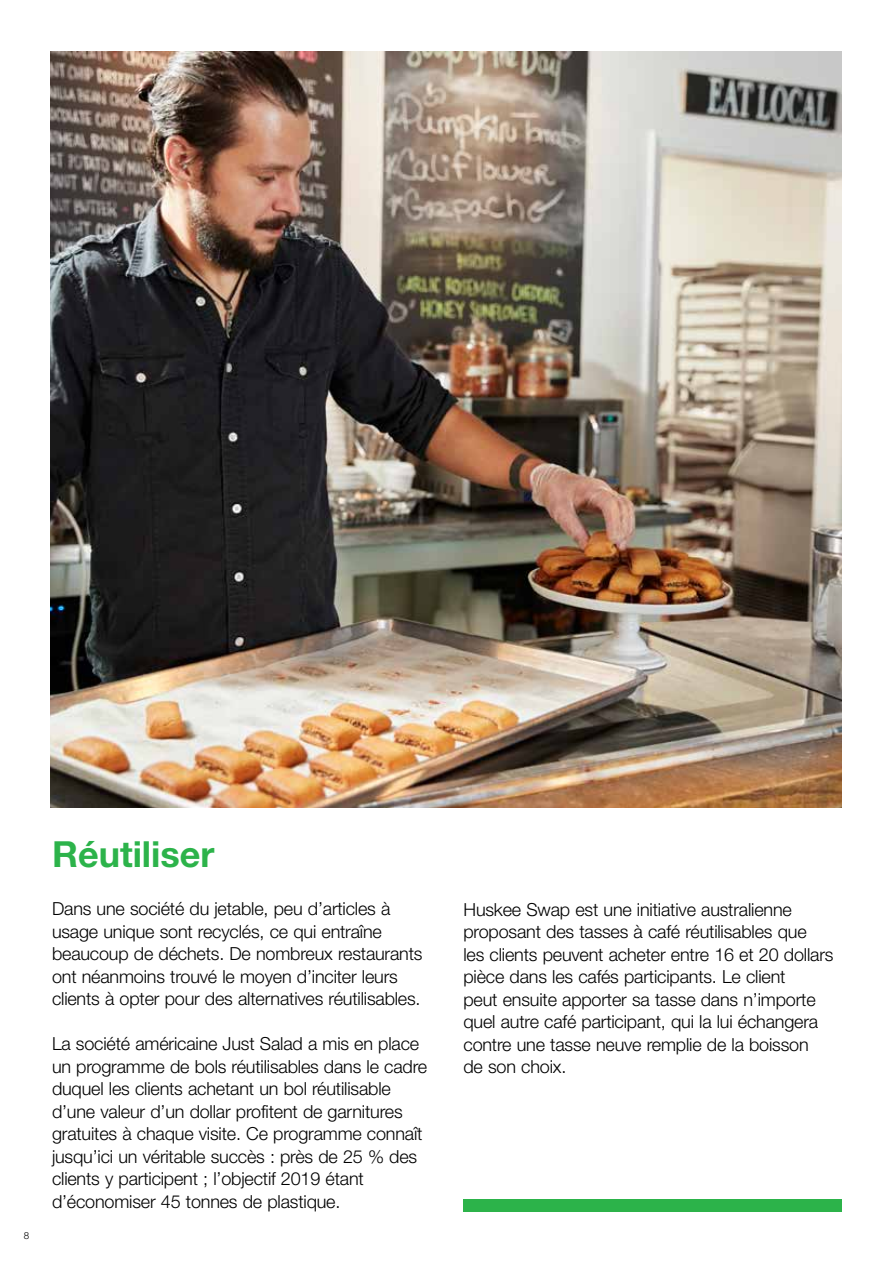
<style>
.page{position:relative;width:893px;height:1263px;background:#fff}
.page>*{position:absolute;margin:0;border:0;box-sizing:border-box;transform-origin:0 0}
.t1{font:700 36px "Helvetica Neue LT Std";color:#2cb34a}
.t2{font:300 18px/22.5px "Helvetica Neue LT Std";letter-spacing:-.01em;color:#000}
.t3{font:300 9.75px "Helvetica Neue LT Std";color:#000}
</style>
<div class="page">
<div style="left:463px;top:1199px;width:379px;height:13px;background:#2cb34a"></div>
<img style="left:51px;top:51px;width:791px;height:757px">
<p class="t3" style="left:24px;top:1230px;width:7px">8</p>
<h1 class="t1" style="left:52px;top:831px;width:164px">Réutiliser</h1>
<p class="t2" style="left:52px;top:897px;width:372px">Dans une société du jetable, peu d’articles à usage unique sont recyclés, ce qui entraîne beaucoup de déchets. De nombreux restaurants ont néanmoins trouvé le moyen d’inciter leurs clients à opter pour des alternatives réutilisables.</p>
<p class="t2" style="left:52px;top:1032px;width:377px">La société américaine Just Salad a mis en place un programme de bols réutilisables dans le cadre duquel les clients achetant un bol réutilisable d’une valeur d’un dollar profitent de garnitures gratuites à chaque visite. Ce programme connaît jusqu’ici un véritable succès : près de 25 % des clients y participent ; l’objectif 2019 étant d’économiser 45 tonnes de plastique.</p>
<p class="t2" style="left:463px;top:898px;width:371px">Huskee Swap est une initiative australienne proposant des tasses à café réutilisables que<br>les clients peuvent acheter entre 16 et 20 dollars pièce dans les cafés participants. Le client<br>peut ensuite apporter sa tasse dans n’importe quel autre café participant, qui la lui échangera contre une tasse neuve remplie de la boisson<br>de son choix.</p>
</div>
